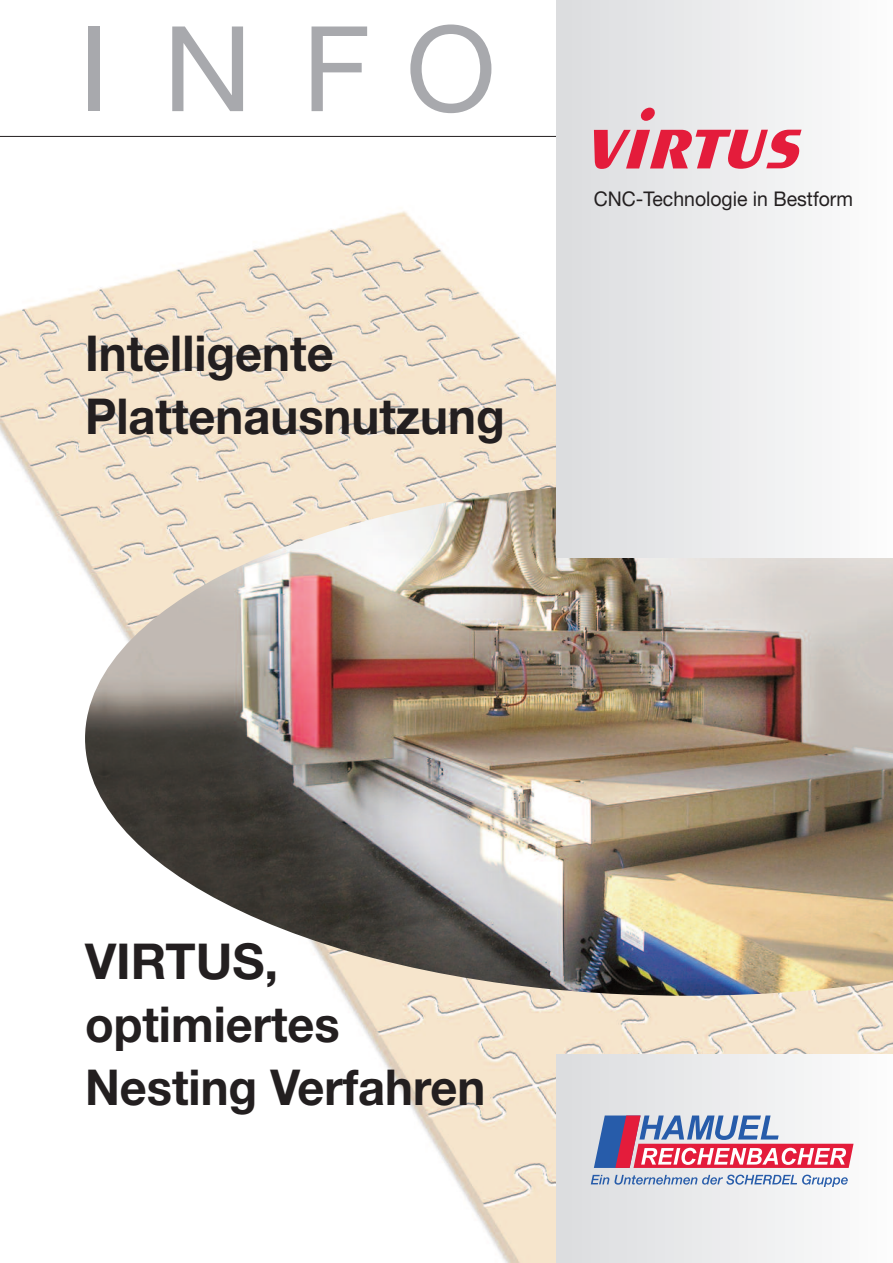
<style>
.page{position:relative;width:893px;height:1263px;background:#fff}
.page>*{position:absolute;margin:0;border:0;box-sizing:border-box;transform-origin:0 0}
.t1{font:118.5px "Helvetica Neue";color:#a8a9ad}
.t2{font:700 49.5px/63px "Helvetica Neue";color:#231f20}
.t3{font:700 49.5px/63px "Helvetica Neue";color:#231f20;scale:.95 1}
.t4{font:20.25px "Helvetica Neue";color:#231f20;scale:.96 1}
</style>
<div class="page">
<img style="left:0;top:183px;width:893px;height:1080px">
<img style="left:85px;top:481px;width:808px;height:515px">
<hr style="left:0;top:136px;width:586px;height:1px;background:#231f20">
<div style="left:557px;top:0;width:336px;height:557px;background:linear-gradient(to right,#dbdcde,#fdfdfd)"></div>
<div style="left:557px;top:1055px;width:336px;height:208px;background:linear-gradient(to right,#dbdcde,#fdfdfd)"></div>
<svg style="left:591px;top:1174px;width:257px;height:13px"></svg>
<svg style="left:594px;top:1115px;width:259px;height:53px"></svg>
<svg style="left:594px;top:108px;width:207px;height:61px"></svg>
<h1 class="t1" style="left:79px;top:27px;width:419px">INFO</h1>
<p class="t3" style="left:85px;top:327px;width:443px">Intelligente<br>Plattenausnutzung</p>
<p class="t4" style="left:594px;top:192px;width:271px">CNC-Technologie in Bestform</p>
<p class="t2" style="left:85px;top:935px;width:402px">VIRTUS, optimiertes<br>Nesting Verfahren</p>
</div>
